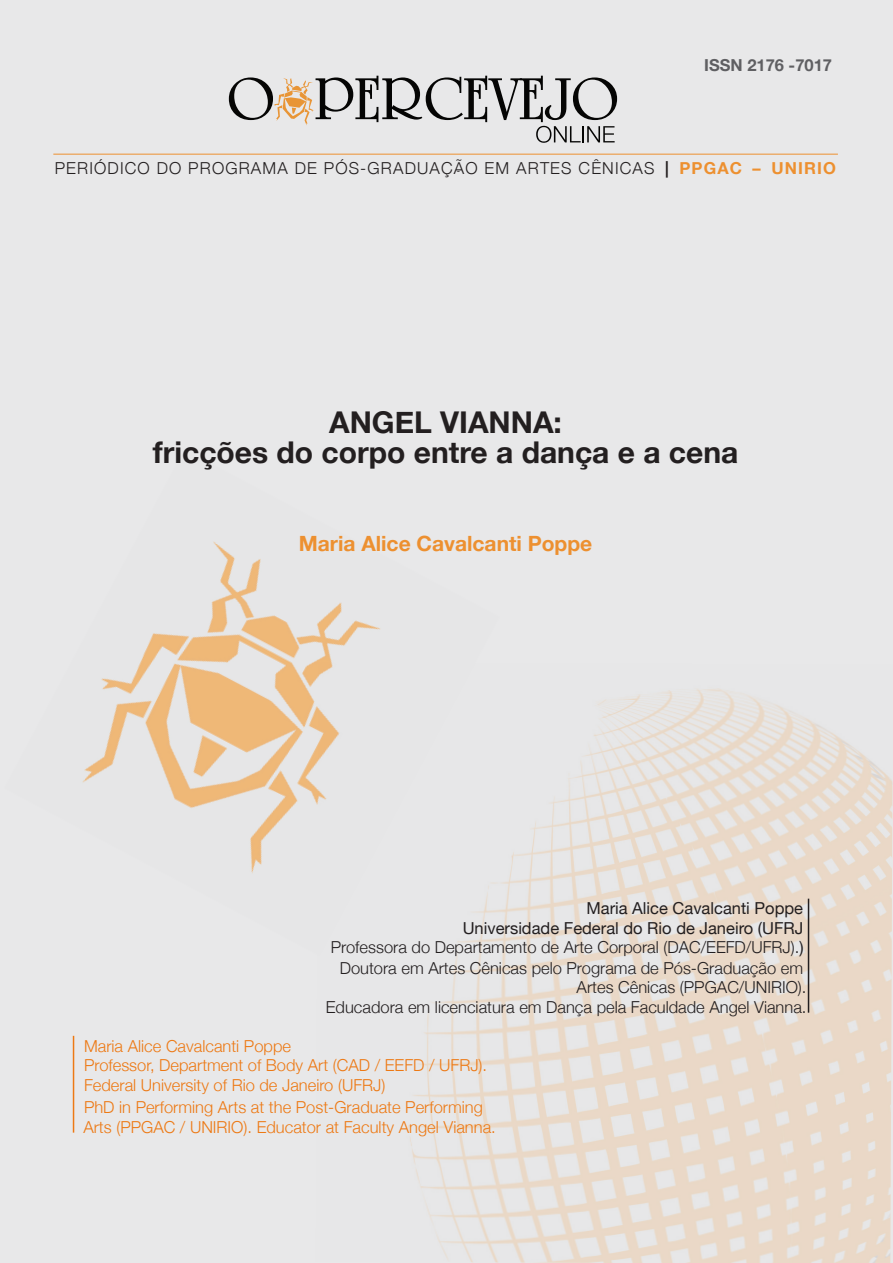
<style>
.page{position:relative;width:893px;height:1263px;background:#fff}
.page>*{position:absolute;margin:0;border:0;box-sizing:border-box;transform-origin:0 0}
.t1{font:700 30px "Helvetica Neue";color:#231f20}
.t2{font:700 21px "Helvetica Neue";color:#ed9030}
.t3{font:300 16.5px/19.5px "Helvetica Neue";color:#ed7914}
.t4{font:300 16.5px/19.5px "Helvetica Neue";color:#231f20;text-align:right}
.t5{font:16.5px "Helvetica Neue";color:#231f20}
.t6{font:300 16.5px "Helvetica Neue";letter-spacing:.07em;color:#231f20}
.t7{font:700 16.5px "Helvetica Neue";color:#5f5f62}
.t8{font:300 14.1px "Helvetica Neue";color:#201e1f}
.s1{color:#ecae51}
.s2{font-weight:700}
.s3{font-weight:700;color:#ed9030}
.s4{font-weight:400}
</style>
<div class="page">
<div style="left:0;top:0;width:892px;height:1263px;background:#e8e8e9"></div>
<img style="left:408px;top:662px;width:485px;height:601px">
<img style="left:82px;top:541px;width:418px;height:415px">
<hr style="left:808px;top:899px;width:1px;height:114px;background:#231f20">
<svg style="left:229px;top:76px;width:388px;height:67px"></svg>
<hr style="left:53px;top:154px;width:785px;height:1px;background:#ed9030">
<hr style="left:73px;top:1036px;width:1px;height:96px;background:#ed7914">
<p class="t7" style="left:704px;top:50px;width:129px">ISSN 2176 -7017</p>
<p class="t8" style="left:157px;top:152px;width:563px">PERIÓDICO DO PROGRAMA DE PÓS-GRADUAÇÃO EM ARTES CÊNICAS <span class="s1">PPGAC/UNIRIO</span></p>
<p class="t6" style="left:55px;top:155px;width:783px">PERIÓDICO DO PROGRAMA DE PÓS-GRADUAÇÃO EM ARTES CÊNICAS <span class="s2">|</span> <span class="s3">PPGAC – UNIRIO</span></p>
<p class="t1" style="left:329px;top:395px;width:234px">ANGEL VIANNA:</p>
<p class="t1" style="left:153px;top:425px;width:587px">fricções do corpo entre a dança e a cena</p>
<p class="t2" style="left:299px;top:525px;width:295px">Maria Alice Cavalcanti Poppe</p>
<p class="t5" style="left:586px;top:894px;width:218px">Maria Alice Cavalcanti Poppe</p>
<p class="t5" style="left:463px;top:914px;width:342px">Universidade Federal do Rio de Janeiro (UFRJ</p>
<p class="t4" style="left:331px;top:937px;width:474px">Professora do Departamento de Arte Corporal (DAC/EEFD/UFRJ).<span class="s4">)</span></p>
<p class="t4" style="left:340px;top:957px;width:468px">Doutora em Artes Cênicas pelo Programa de Pós-Graduação em<br>Artes Cênicas (PPGAC/UNIRIO).</p>
<p class="t4" style="left:326px;top:996px;width:482px">Educadora em licenciatura em Dança pela Faculdade Angel Vianna.</p>
<p class="t3" style="left:84px;top:1035px;width:208px">Maria Alice Cavalcanti Poppe</p>
<p class="t3" style="left:84px;top:1055px;width:405px">Professor, Department of Body Art (CAD / EEFD / UFRJ).</p>
<p class="t3" style="left:84px;top:1074px;width:303px">Federal University of Rio de Janeiro (UFRJ)</p>
<p class="t3" style="left:83px;top:1096px;width:414px">PhD in Performing Arts at the Post-Graduate Performing<br>Arts (PPGAC / UNIRIO). Educator at Faculty Angel Vianna.</p>
</div>
